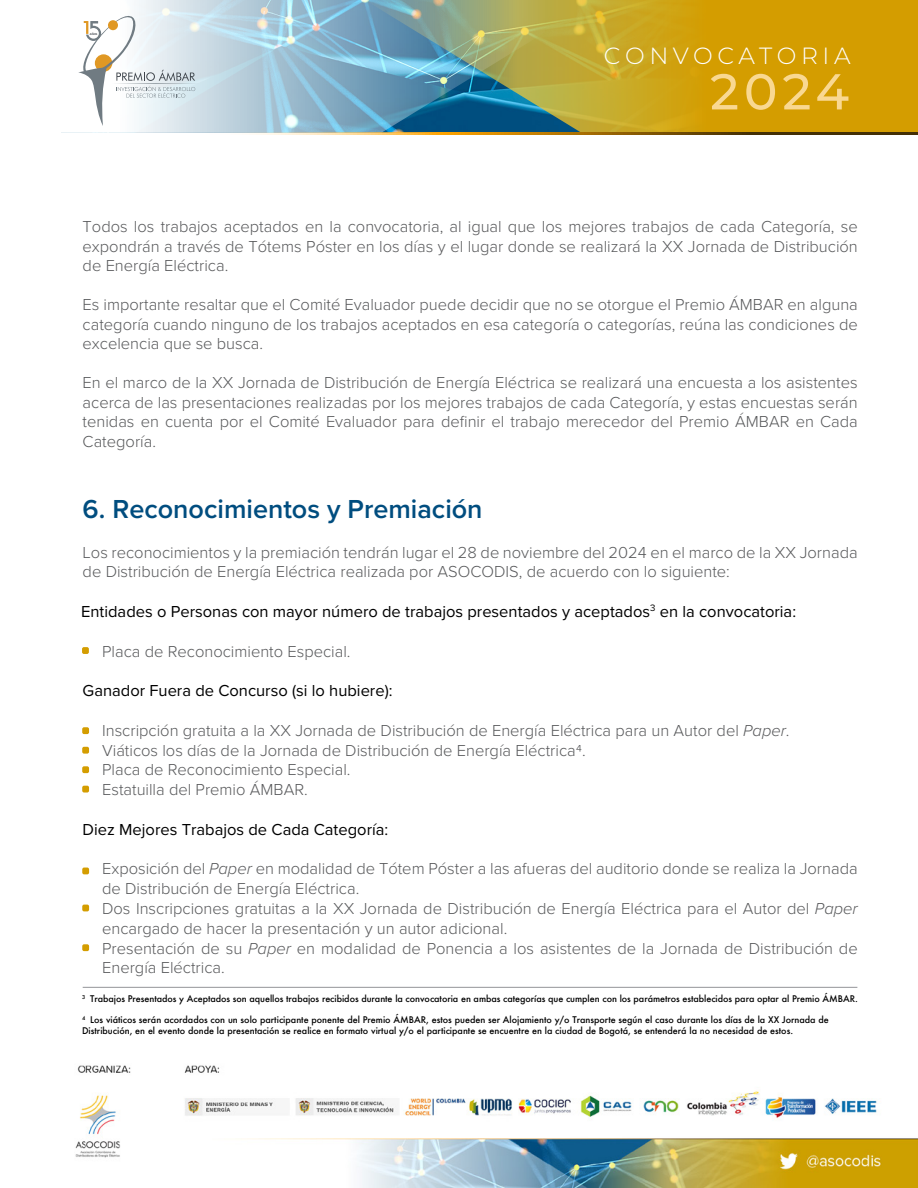
<style>
.page{position:relative;width:918px;height:1188px;background:#fff}
.page>*{position:absolute;margin:0;border:0;box-sizing:border-box;transform-origin:0 0}
.t1{font:500 50.4px "Montserrat";color:#f9d891}
.t2{font:600 27px "Proxima Nova";color:#004d7f}
.t3{font:300 23.4px "Montserrat";letter-spacing:.19em;color:#fff}
.t4{font:300 16.5px/19.8px "Proxima Nova";color:#58595b;text-align:justify}
.t5{font:16.5px "Proxima Nova";color:#000}
.t6{font:500 9px/10.5px "Futura";color:#000}
.t7{font:800 2.7px "Lato";color:#3e444b}
.s1{font-style:italic}
</style>
<div class="page">
<img style="left:75px;top:1065px;width:843px;height:123px">
<svg style="left:598px;top:0;width:320px;height:133px;background:#d09f0a"></svg>
<img style="left:61px;top:0;width:537px;height:133px">
<svg style="left:252px;top:133px;width:666px;height:2px"></svg>
<div style="left:82px;top:647px;width:7px;height:7px;background:#d49d00;border-radius:2px"></div>
<div style="left:82px;top:727px;width:7px;height:7px;background:#d49d00;border-radius:2px"></div>
<div style="left:82px;top:747px;width:7px;height:7px;background:#d49d00;border-radius:2px"></div>
<div style="left:82px;top:766px;width:7px;height:7px;background:#d49d00;border-radius:2px"></div>
<div style="left:82px;top:786px;width:7px;height:7px;background:#d49d00;border-radius:2px"></div>
<div style="left:82px;top:905px;width:7px;height:6px;background:#d49d00;border-radius:2px"></div>
<div style="left:82px;top:868px;width:7px;height:6px;background:#d49d00;border-radius:2px"></div>
<div style="left:82px;top:944px;width:7px;height:7px;background:#d49d00;border-radius:2px"></div>
<hr style="left:83px;top:987px;width:774px;height:1px;background:#939598">
<svg style="left:78px;top:12px;width:121px;height:114px"></svg>
<p class="t7" style="left:90px;top:32px;width:9px">AÑOS</p>
<h3 class="t3" style="left:604px;top:40px;width:248px">CONVOCATORIA</h3>
<h1 class="t1" style="left:710px;top:56px;width:140px">2024</h1>
<p class="t4" style="left:83px;top:216px;width:777px">Todos los trabajos aceptados en la convocatoria, al igual que los mejores trabajos de cada Categoría, se expondrán a través de Tótems Póster en los días y el lugar donde se realizará la XX Jornada de Distribución de Energía Eléctrica.</p>
<p class="t4" style="left:83px;top:294px;width:777px">Es importante resaltar que el Comité Evaluador puede decidir que no se otorgue el Premio ÁMBAR en alguna categoría cuando ninguno de los trabajos aceptados en esa categoría o categorías, reúna las condiciones de excelencia que se busca.</p>
<p class="t4" style="left:83px;top:372px;width:777px">En el marco de la XX Jornada de Distribución de Energía Eléctrica se realizará una encuesta a los asistentes acerca de las presentaciones realizadas por los mejores trabajos de cada Categoría, y estas encuestas serán tenidas en cuenta por el Comité Evaluador para definir el trabajo merecedor del Premio ÁMBAR en Cada Categoría.</p>
<h2 class="t2" style="left:83px;top:489px;width:402px">6. Reconocimientos y Premiación</h2>
<p class="t4" style="left:83px;top:541px;width:777px">Los reconocimientos y la premiación tendrán lugar el 28 de noviembre del 2024 en el marco de la XX Jornada de Distribución de Energía Eléctrica realizada por ASOCODIS, de acuerdo con lo siguiente:</p>
<p class="t5" style="left:81px;top:599px;width:717px">Entidades o Personas con mayor número de trabajos presentados y aceptados<sup>3</sup> en la convocatoria:</p>
<p class="t4" style="left:102px;top:640px;width:250px">Placa de Reconocimiento Especial.</p>
<p class="t5" style="left:83px;top:678px;width:311px">Ganador Fuera de Concurso (si lo hubiere):</p>
<p class="t4" style="left:102px;top:719px;width:689px;text-align:left">Inscripción gratuita a la XX Jornada de Distribución de Energía Eléctrica para un Autor del <span class="s1">Paper</span>.<br>Viáticos los días de la Jornada de Distribución de Energía Eléctrica4.<br>Placa de Reconocimiento Especial.<br>Estatuilla del Premio ÁMBAR.</p>
<p class="t5" style="left:83px;top:817px;width:307px">Diez Mejores Trabajos de Cada Categoría:</p>
<p class="t4" style="left:102px;top:858px;width:757px;text-align:left">Exposición del <span class="s1">Paper</span> en modalidad de Tótem Póster a las afueras del auditorio donde se realiza la Jornada de Distribución de Energía Eléctrica.<br>Dos Inscripciones gratuitas a la XX Jornada de Distribución de Energía Eléctrica para el Autor del <span class="s1">Paper </span>encargado de hacer la presentación y un autor adicional.<br>Presentación de su <span class="s1">Paper</span> en modalidad de Ponencia a los asistentes de la Jornada de Distribución de Energía Eléctrica.</p>
<p class="t6" style="left:82px;top:993px;width:777px"><sup>3</sup> Trabajos Presentados y Aceptados son aquellos trabajos recibidos durante la convocatoria en ambas categorías que cumplen con los parámetros establecidos para optar al Premio ÁMBAR.</p>
<p class="t6" style="left:82px;top:1014px;width:748px"><sup>4</sup> Los viáticos serán acordados con un solo participante ponente del Premio ÁMBAR, estos pueden ser Alojamiento y/o Transporte según el caso durante los días de la XX Jornada de<br>Distribución, en el evento donde la presentación se realice en formato virtual y/o el participante se encuentre en la ciudad de Bogotá, se entenderá la no necesidad de estos.</p>
</div>
